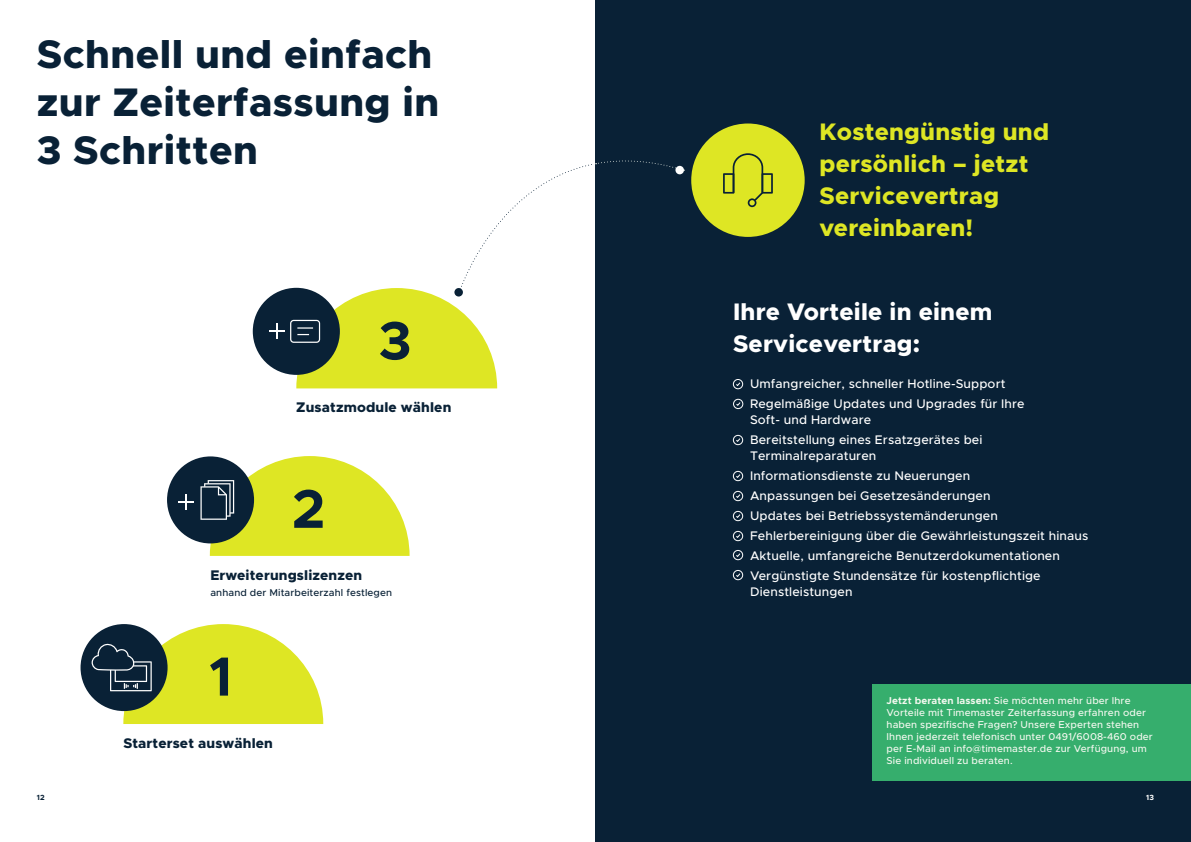
<style>
.page{position:relative;width:1191px;height:842px;background:#fff}
.page>*{position:absolute;margin:0;border:0;box-sizing:border-box;transform-origin:0 0}
.t1{font:800 40px/48px "Metropolis";letter-spacing:.01em;color:#092136}
.t2{font:800 24px/32px "Metropolis";letter-spacing:.01em;color:#dee624}
.t3{font:800 24px/32px "Metropolis";letter-spacing:.01em;color:#fff}
.t4{font:800 14px "Metropolis";letter-spacing:.01em;color:#092136}
.t5{font:500 12.5px/20px "Metropolis";letter-spacing:.01em;color:#fff}
.t6{font:500 10px/12px "Metropolis";letter-spacing:.01em;color:#f3f8ef}
.t7{font:500 10px "Metropolis";letter-spacing:.01em;color:#092136}
.t8{font:700 7.5px "Metropolis";color:#092136}
.t9{font:700 7.5px "Metropolis";color:#fff}
.s1{font-weight:700}
</style>
<div class="page">
<div style="left:595px;top:0;width:596px;height:842px;background:#092136"></div>
<div style="left:691px;top:124px;width:113px;height:113px;background:#dee624;border-radius:50%"></div>
<svg style="left:723px;top:153px;width:50px;height:54px"></svg>
<svg style="left:732px;top:435px;width:11px;height:10px"></svg>
<svg style="left:732px;top:570px;width:11px;height:10px"></svg>
<svg style="left:732px;top:379px;width:11px;height:10px"></svg>
<svg style="left:732px;top:550px;width:11px;height:10px"></svg>
<svg style="left:733px;top:399px;width:10px;height:10px"></svg>
<svg style="left:732px;top:511px;width:11px;height:10px"></svg>
<svg style="left:732px;top:491px;width:11px;height:10px"></svg>
<svg style="left:732px;top:531px;width:11px;height:10px"></svg>
<svg style="left:732px;top:471px;width:11px;height:10px"></svg>
<div style="left:872px;top:684px;width:319px;height:96px;background:#36ae6d"></div>
<div style="left:81px;top:624px;width:87px;height:87px;background:#092136;border-radius:50%"></div>
<svg style="left:91px;top:624px;width:232px;height:100px"></svg>
<div style="left:167px;top:456px;width:87px;height:87px;background:#092136;border-radius:50%"></div>
<svg style="left:178px;top:495px;width:16px;height:15px"></svg>
<svg style="left:200px;top:456px;width:209px;height:100px"></svg>
<div style="left:253px;top:288px;width:87px;height:87px;background:#092136;border-radius:50%"></div>
<svg style="left:290px;top:160px;width:394px;height:228px"></svg>
<svg style="left:269px;top:323px;width:15px;height:16px"></svg>
<h1 class="t1" style="left:37px;top:30px;width:404px">Schnell und einfach zur Zeiterfassung in<br>3 Schritten</h1>
<p class="t4" style="left:296px;top:399px;width:157px">Zusatzmodule wählen</p>
<p class="t4" style="left:210px;top:567px;width:153px">Erweiterungslizenzen</p>
<p class="t7" style="left:210px;top:587px;width:183px">anhand der Mitarbeiterzahl festlegen</p>
<p class="t4" style="left:123px;top:735px;width:151px">Starterset auswählen</p>
<h2 class="t2" style="left:819px;top:116px;width:231px">Kostengünstig und persönlich – jetzt<br>Servicevertrag vereinbaren!</h2>
<h2 class="t3" style="left:733px;top:296px;width:261px">Ihre Vorteile in einem<br>Servicevertrag:</h2>
<p class="t5" style="left:750px;top:374px;width:276px">Umfangreicher, schneller Hotline-Support<br>Regelmäßige Updates und Upgrades für Ihre</p>
<p class="t5" style="left:750px;top:410px;width:234px">Soft- und Hardware<br>Bereitstellung eines Ersatzgerätes bei</p>
<p class="t5" style="left:750px;top:446px;width:340px">Terminalreparaturen<br>Informationsdienste zu Neuerungen<br>Anpassungen bei Gesetzesänderungen<br>Updates bei Betriebssystemänderungen Fehlerbereinigung über die Gewährleistungszeit hinaus Aktuelle, umfangreiche Benutzerdokumentationen Vergünstigte Stundensätze für kostenpflichtige</p>
<p class="t5" style="left:750px;top:582px;width:104px">Dienstleistungen</p>
<p class="t6" style="left:886px;top:695px;width:268px"><span class="s1">Jetzt beraten lassen:</span> Sie möchten mehr über Ihre Vorteile mit Timemaster Zeiterfassung erfahren oder haben spezifische Fragen? Unsere Experten stehen Ihnen jederzeit telefonisch unter 0491/6008-460 oder per E-Mail an info@timemaster.de zur Verfügung, um Sie individuell zu beraten.</p>
<p class="t8" style="left:37px;top:794px;width:9px">12</p>
<p class="t9" style="left:1146px;top:794px;width:9px">13</p>
</div>
